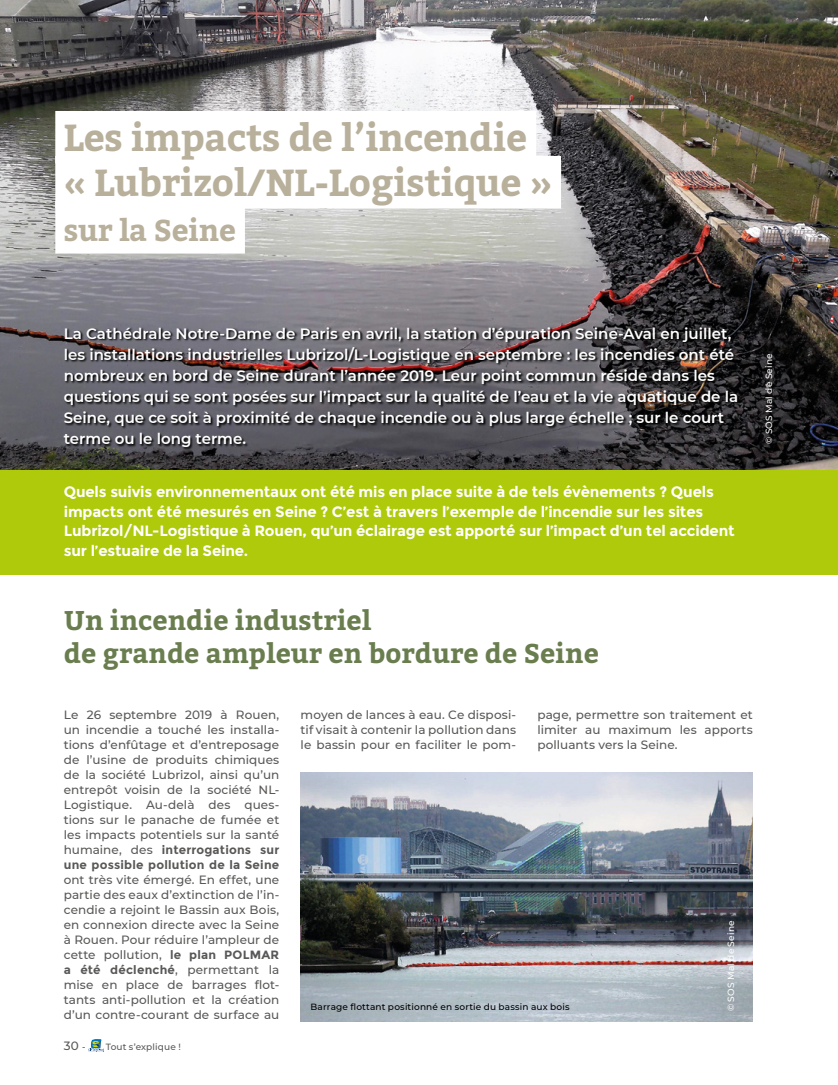
<style>
.page{position:relative;width:838px;height:1085px;background:#fff}
.page>*{position:absolute;margin:0;border:0;box-sizing:border-box;transform-origin:0 0}
.t1{font:700 37.5px/45px "Bitter";letter-spacing:-.01em;color:#b8b09b}
.t2{font:700 30px "Bitter";letter-spacing:-.01em;color:#b8b09b}
.t3{font:700 27px/32.4px "Bitter";color:#697d4e}
.t4{font:600 15px/21px "Montserrat";color:#fff}
.t5{font:700 15px/19.5px "Montserrat";letter-spacing:-.01em;color:#fff}
.t6{font:500 12px/15px "Montserrat";letter-spacing:.005em;color:#595857;text-align:justify}
.t7{font:500 9px "Montserrat";letter-spacing:.02em;color:#000}
.t8{font:500 9px "Montserrat";letter-spacing:.02em;color:#fff}
.t9{font:500 9px "Montserrat";letter-spacing:.015em;color:#595857}
.s1{font-weight:700}
.s2{font-size:9px}
</style>
<div class="page">
<svg style="left:88px;top:1039px;width:16px;height:13px"></svg>
<img style="left:0;top:0;width:838px;height:469px">
<svg style="left:63px;top:327px;width:677px;height:123px;background:#4c484d"></svg>
<div style="left:55px;top:111px;width:481px;height:52px;background:#fff"></div>
<div style="left:55px;top:156px;width:506px;height:52px;background:#fff"></div>
<div style="left:55px;top:201px;width:190px;height:52px;background:#fff"></div>
<div style="left:0;top:469px;width:838px;height:105px;background:#afca0b"></div>
<img style="left:300px;top:772px;width:453px;height:248px">
<h1 class="t1" style="left:64px;top:116px;width:490px">Les impacts de l’incendie « Lubrizol/NL-Logistique »</h1>
<h2 class="t2" style="left:64px;top:210px;width:174px">sur la Seine</h2>
<p class="t4" style="left:64px;top:322px;width:676px">La Cathédrale Notre-Dame de Paris en avril, la station d’épuration Seine-Aval en juillet, les installations industrielles Lubrizol/L-Logistique en septembre : les incendies ont été nombreux en bord de Seine durant l’année 2019. Leur point commun réside dans les questions qui se sont posées sur l’impact sur la qualité de l’eau et la vie aquatique de la Seine, que ce soit à proximité de chaque incendie ou à plus large échelle ; sur le court terme ou le long terme.</p>
<p class="t5" style="left:64px;top:482px;width:672px">Quels suivis environnementaux ont été mis en place suite à de tels évènements ? Quels impacts ont été mesurés en Seine ? C’est à travers l’exemple de l’incendie sur les sites Lubrizol/NL-Logistique à Rouen, qu’un éclairage est apporté sur l’impact d’un tel accident sur l’estuaire de la Seine.</p>
<p class="t8" style="left:762px;top:444px;width:92px;rotate:-90deg">© SOS Mal de Seine</p>
<h3 class="t3" style="left:64px;top:605px;width:536px">Un incendie industriel<br>de grande ampleur en bordure de Seine</h3>
<p class="t6" style="left:64px;top:706px;width:217px">Le 26 septembre 2019 à Rouen, un incendie a touché les installa&shy;tions d’enfûtage et d’entreposage de l’usine de produits chimiques de la société Lubrizol, ainsi qu’un entrepôt voisin de la société NL-Logistique. Au-delà des ques&shy;tions sur le panache de fumée et les impacts potentiels sur la santé humaine, des <span class="s1">interrogations sur une possible pollution de la Seine</span></p>
<p class="t6" style="left:64px;top:871px;width:217px">ont très vite émergé. En effet, une partie des eaux d’extinction de l’in&shy;cendie a rejoint le Bassin aux Bois, en connexion directe avec la Seine à Rouen. Pour réduire l’ampleur de cette pollution, <span class="s1">le plan POLMAR a été déclenché</span>, permettant la mise en place de barrages flot&shy;tants anti-pollution et la création d’un contre-courant de surface au</p>
<p class="t6" style="left:64px;top:1037px;width:23px">30 <span class="s2">-</span></p>
<p class="t9" style="left:106px;top:1040px;width:76px">Tout s’explique !</p>
<p class="t6" style="left:300px;top:706px;width:217px">moyen de lances à eau. Ce disposi&shy;tif visait à contenir la pollution dans le bassin pour en faciliter le pom-</p>
<p class="t6" style="left:537px;top:706px;width:217px">page, permettre son traitement et limiter au maximum les apports polluants vers la Seine.</p>
<p class="t7" style="left:310px;top:1000px;width:261px">Barrage flottant positionné en sortie du bassin aux bois</p>
<p class="t8" style="left:725px;top:1010px;width:92px;rotate:-90deg">© SOS Mal de Seine</p>
</div>
